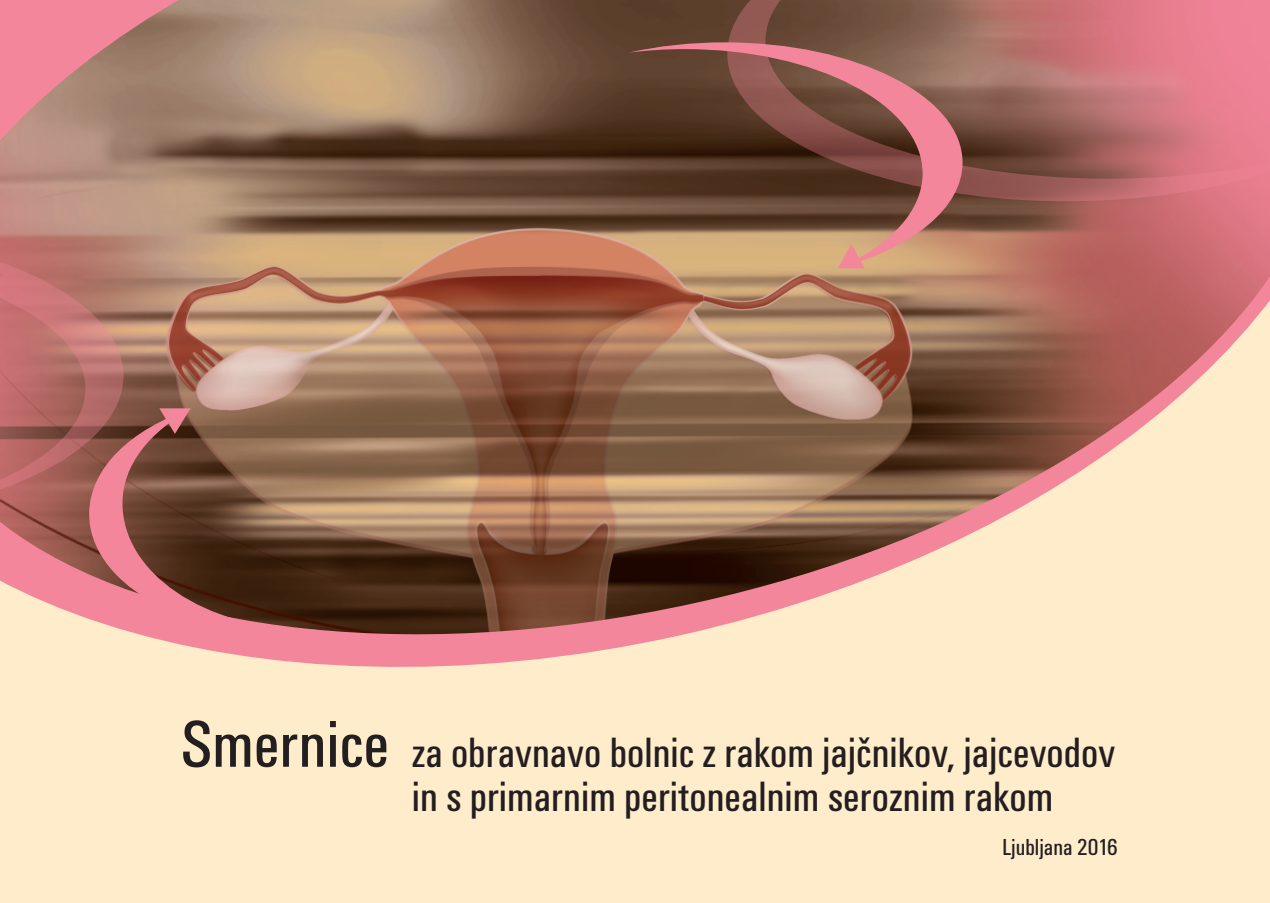
<style>
.page{position:relative;width:1270px;height:903px;background:#fff}
.page>*{position:absolute;margin:0;border:0;box-sizing:border-box;transform-origin:0 0}
.t1{font:condensed 68.55px "Unitus TEE";color:#231f20}
.t2{font:condensed 43.95px/44px "Unitus TEE";color:#231f20}
.t3{font:condensed 24px "Unitus TEE";color:#231f20}
</style>
<div class="page">
<div style="left:0;top:0;width:1269px;height:902px;background:#feeccb"></div>
<img style="left:0;top:0;width:1269px;height:667px">
<svg style="left:727px;top:0;width:542px;height:201px;background:#b46b6c"></svg>
<svg style="left:89px;top:408px;width:278px;height:242px;background:#8a5a4c"></svg>
<svg style="left:628px;top:42px;width:334px;height:226px;background:#865a49"></svg>
<svg style="left:0;top:228px;width:123px;height:293px;background:#b66e69"></svg>
<svg style="left:159px;top:408px;width:31px;height:26px"></svg>
<svg style="left:837px;top:244px;width:27px;height:24px"></svg>
<svg style="left:0;top:0;width:5px;height:5px"></svg>
<svg style="left:1266px;top:0;width:4px;height:5px"></svg>
<h1 class="t1" style="left:181px;top:705px;width:210px">Smernice</h1>
<p class="t2" style="left:412px;top:731px;width:705px">za obravnavo bolnic z rakom jajčnikov, jajcevodov in s primarnim peritonealnim seroznim rakom</p>
<p class="t3" style="left:1002px;top:833px;width:117px">Ljubljana 2016</p>
</div>
